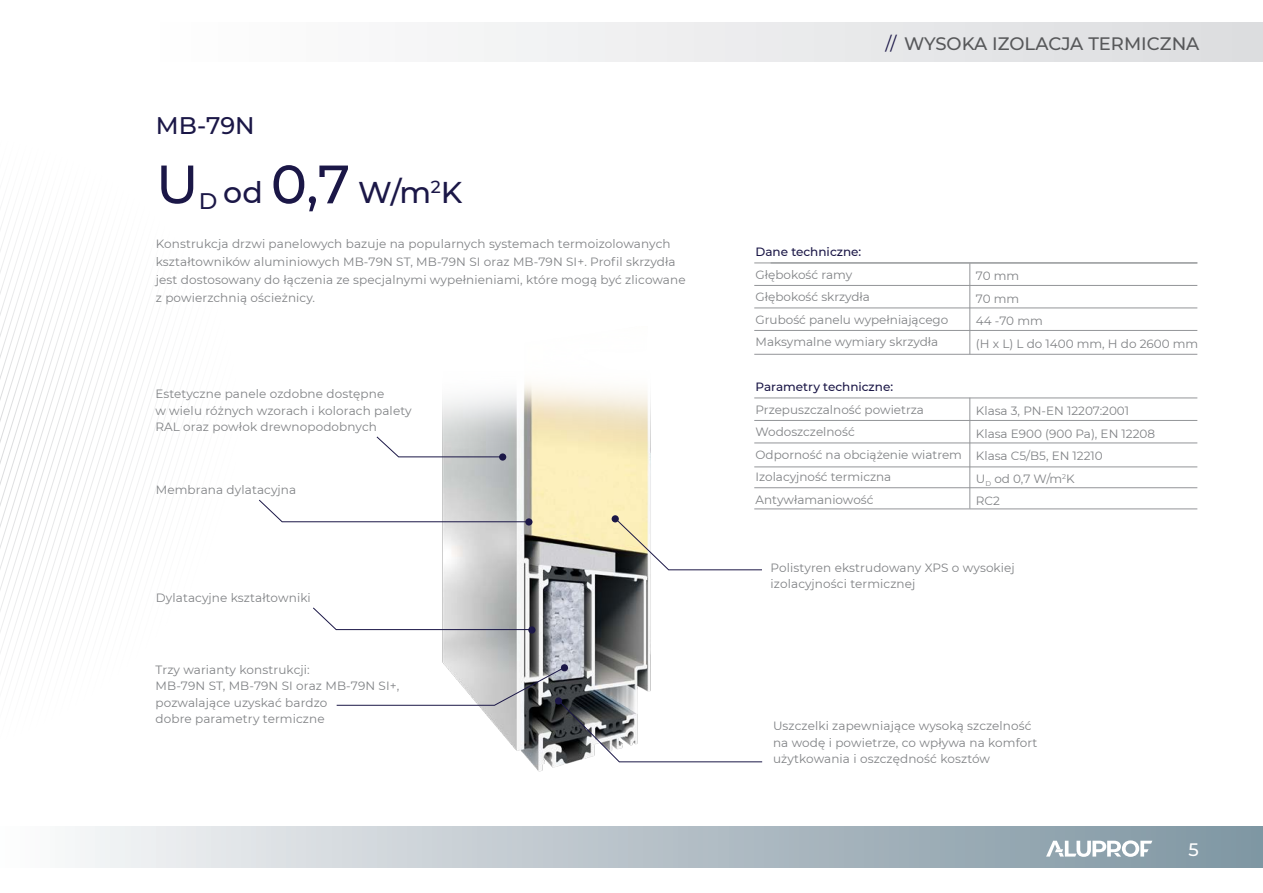
<style>
.page{position:relative;width:1263px;height:893px;background:#fff}
.page>*{position:absolute;margin:0;border:0;box-sizing:border-box;transform-origin:0 0}
.t1{font:500 54px "Montserrat";color:#1b1747}
.t2{font:500 30px "Montserrat";color:#1b1747}
.t3{font:500 24px "Montserrat";color:#1b1747}
.t4{font:500 18px "Montserrat";color:#57585a}
.t5{font:500 18px "Montserrat";color:#fff}
.t6{font:12px/18px "Montserrat";color:#808285}
.t7{font:500 12px "Montserrat";color:#1b1747}
.s1{font-size:54px}
.s2{font-weight:400;color:#1b1747}
</style>
<div class="page">
<img style="left:497px;top:382px;width:154px;height:390px">
<svg style="left:0;top:22px;width:497px;height:805px"></svg>
<div style="left:141px;top:23px;width:1122px;height:38px;background:linear-gradient(to right,#fff,#dbdddf)"></div>
<div style="left:0;top:827px;width:1263px;height:41px;background:linear-gradient(to right,#f9f8f9,#7c929f)"></div>
<div style="left:499px;top:453px;width:7px;height:8px;background:#1b1747;border-radius:50%"></div>
<div style="left:528px;top:626px;width:7px;height:8px;background:#1b1747;border-radius:50%"></div>
<div style="left:612px;top:515px;width:7px;height:7px;background:#1b1747;border-radius:50%"></div>
<div style="left:561px;top:664px;width:7px;height:7px;background:#1b1747;border-radius:50%"></div>
<svg style="left:376px;top:436px;width:130px;height:22px"></svg>
<svg style="left:312px;top:607px;width:222px;height:23px"></svg>
<svg style="left:336px;top:667px;width:427px;height:96px"></svg>
<hr style="left:969px;top:263px;width:1px;height:91px;background:#939598">
<hr style="left:969px;top:398px;width:1px;height:111px;background:#939598">
<svg style="left:614px;top:517px;width:148px;height:54px"></svg>
<hr style="left:754px;top:263px;width:443px;height:1px;background:#939598">
<hr style="left:754px;top:285px;width:443px;height:1px;background:#939598">
<hr style="left:754px;top:308px;width:443px;height:1px;background:#939598">
<hr style="left:754px;top:330px;width:443px;height:1px;background:#939598">
<hr style="left:754px;top:354px;width:443px;height:1px;background:#939598">
<hr style="left:754px;top:398px;width:443px;height:1px;background:#939598">
<hr style="left:754px;top:420px;width:443px;height:1px;background:#939598">
<hr style="left:754px;top:443px;width:443px;height:1px;background:#939598">
<hr style="left:754px;top:467px;width:443px;height:1px;background:#939598">
<hr style="left:754px;top:487px;width:443px;height:1px;background:#939598">
<hr style="left:754px;top:509px;width:443px;height:1px;background:#939598">
<div style="left:525px;top:518px;width:7px;height:8px;background:#1b1747;border-radius:50%"></div>
<svg style="left:258px;top:499px;width:273px;height:23px"></svg>
<svg style="left:1046px;top:840px;width:106px;height:17px"></svg>
<p class="t3" style="left:156px;top:108px;width:100px">MB-79N</p>
<p class="t1" style="left:156px;top:146px;width:44px">U</p>
<p class="t2" style="left:199px;top:172px;width:265px"><sub>D</sub> od <span class="s1">0,7</span> W/m<sup>2</sup>K</p>
<p class="t6" style="left:156px;top:234px;width:521px">Konstrukcja drzwi panelowych bazuje na popularnych systemach termoizolowanych kształtowników aluminiowych MB-79N ST, MB-79N SI oraz MB-79N SI+. Profil skrzydła</p>
<p class="t6" style="left:156px;top:270px;width:531px">jest dostosowany do łączenia ze specjalnymi wypełnieniami, które mogą być zlicowane z powierzchnią ościeżnicy.</p>
<p class="t6" style="left:155px;top:384px;width:230px">Estetyczne panele ozdobne dostępne</p>
<p class="t6" style="left:155px;top:401px;width:258px">w wielu różnych wzorach i kolorach palety</p>
<p class="t6" style="left:155px;top:417px;width:223px">RAL oraz powłok drewnopodobnych</p>
<p class="t6" style="left:156px;top:480px;width:142px">Membrana dylatacyjna</p>
<p class="t6" style="left:156px;top:588px;width:156px">Dylatacyjne kształtowniki</p>
<p class="t6" style="left:156px;top:660px;width:156px">Trzy warianty konstrukcji:</p>
<p class="t6" style="left:156px;top:676px;width:245px">MB-79N ST, MB-79N SI oraz MB-79N SI+,</p>
<p class="t6" style="left:156px;top:693px;width:173px">pozwalające uzyskać bardzo</p>
<p class="t6" style="left:156px;top:709px;width:170px">dobre parametry termiczne</p>
<p class="t4" style="left:886px;top:31px;width:315px"><span class="s2">//</span> WYSOKA IZOLACJA TERMICZNA</p>
<p class="t7" style="left:755px;top:243px;width:107px">Dane techniczne:</p>
<p class="t6" style="left:755px;top:265px;width:98px">Głębokość ramy</p>
<p class="t6" style="left:755px;top:287px;width:116px">Głębokość skrzydła</p>
<p class="t6" style="left:755px;top:310px;width:194px">Grubość panelu wypełniającego</p>
<p class="t6" style="left:755px;top:332px;width:184px">Maksymalne wymiary skrzydła</p>
<p class="t7" style="left:755px;top:378px;width:139px">Parametry techniczne:</p>
<p class="t6" style="left:755px;top:400px;width:170px">Przepuszczalność powietrza</p>
<p class="t6" style="left:755px;top:422px;width:101px">Wodoszczelność</p>
<p class="t6" style="left:755px;top:445px;width:208px">Odporność na obciążenie wiatrem</p>
<p class="t6" style="left:755px;top:467px;width:137px">Izolacyjność termiczna</p>
<p class="t6" style="left:755px;top:490px;width:119px">Antywłamaniowość</p>
<p class="t6" style="left:976px;top:266px;width:45px">70 mm</p>
<p class="t6" style="left:976px;top:289px;width:45px">70 mm</p>
<p class="t6" style="left:976px;top:311px;width:68px">44 -70 mm</p>
<p class="t6" style="left:976px;top:334px;width:224px">(H x L) L do 1400 mm, H do 2600 mm</p>
<p class="t6" style="left:976px;top:401px;width:155px">Klasa 3, PN-EN 12207:2001</p>
<p class="t6" style="left:976px;top:424px;width:181px">Klasa E900 (900 Pa), EN 12208</p>
<p class="t6" style="left:976px;top:446px;width:128px">Klasa C5/B5, EN 12210</p>
<p class="t6" style="left:976px;top:469px;width:100px">U<sub>D</sub> od 0,7 W/m<sup>2</sup>K</p>
<p class="t6" style="left:976px;top:491px;width:26px">RC2</p>
<p class="t6" style="left:771px;top:558px;width:246px">Polistyren ekstrudowany XPS o wysokiej</p>
<p class="t6" style="left:771px;top:574px;width:146px">izolacyjności termicznej</p>
<p class="t6" style="left:773px;top:716px;width:260px">Uszczelki zapewniające wysoką szczelność</p>
<p class="t6" style="left:773px;top:733px;width:266px">na wodę i powietrze, co wpływa na komfort</p>
<p class="t6" style="left:773px;top:749px;width:219px">użytkowania i oszczędność kosztów</p>
<h3 class="t5" style="left:1188px;top:837px;width:12px">5</h3>
</div>
